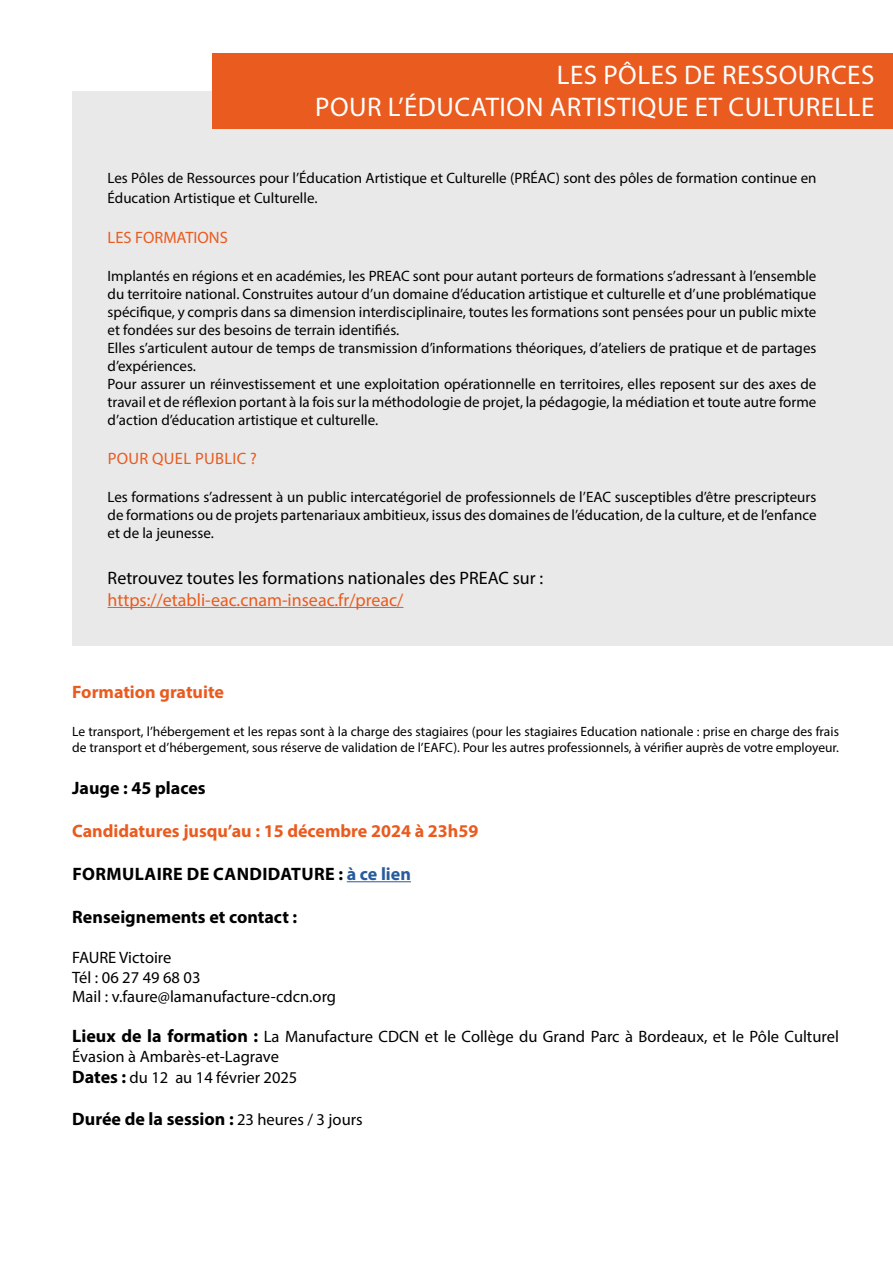
<style>
.page{position:relative;width:893px;height:1263px;background:#fff}
.page>*{position:absolute;margin:0;border:0;box-sizing:border-box;transform-origin:0 0}
.t1{font:27px/32.4px "Myriad Pro";letter-spacing:.02em;color:#fff;text-align:right}
.t2{font:700 18px "Myriad Pro";color:#000}
.t3{font:700 18px "Myriad Pro";color:#ea5b1f}
.t4{font:18px "Myriad Pro";color:#000}
.t5{font:18px "Myriad Pro";color:#ea5b1f}
.t6{font:700 18px "Myriad Pro";letter-spacing:.02em;color:#000}
.t7{font:16.5px/19.8px "Myriad Pro";color:#000}
.t8{font:16.5px "Myriad Pro";letter-spacing:.01em;color:#ea5b1f}
.t9{font:15px/18px "Myriad Pro";color:#000}
.t10{font:13.5px/16.2px "Myriad Pro";color:#000}
.s1{color:#275b9b}
.s2{font-weight:700;font-size:18px}
.s3{font-weight:400;font-size:16.5px}
</style>
<div class="page">
<div style="left:72px;top:92px;width:821px;height:554px;background:#e9e9e9"></div>
<div style="left:213px;top:53px;width:680px;height:75px;background:#ea5b1f"></div>
<hr style="left:347px;top:881px;width:64px;height:1px;background:#275b9b">
<hr style="left:108px;top:607px;width:295px;height:1px;background:#ea5b1f">
<h1 class="t1" style="left:315px;top:58px;width:561px">LES PÔLES DE RESSOURCES<br>POUR L’ÉDUCATION ARTISTIQUE ET CULTURELLE</h1>
<p class="t9" style="left:108px;top:168px;width:710px;line-height:19.8px">Les Pôles de Ressources pour l’Éducation Artistique et Culturelle (PRÉAC) sont des pôles de formation continue en<br>Éducation Artistique et Culturelle.</p>
<p class="t8" style="left:108px;top:227px;width:122px">LES FORMATIONS</p>
<p class="t9" style="left:108px;top:266px;width:710px">Implantés en régions et en académies, les PREAC sont pour autant porteurs de formations s’adressant à l’ensemble du territoire national. Construites autour d’un domaine d’éducation artistique et culturelle et d’une problématique spécifique, y compris dans sa dimension interdisciplinaire, toutes les formations sont pensées pour un public mixte et fondées sur des besoins de terrain identifiés.<br>Elles s’articulent autour de temps de transmission d’informations théoriques, d’ateliers de pratique et de partages d’expériences.<br>Pour assurer un réinvestissement et une exploitation opérationnelle en territoires, elles reposent sur des axes de travail et de réflexion portant à la fois sur la méthodologie de projet, la pédagogie, la médiation et toute autre forme d’action d’éducation artistique et culturelle.</p>
<p class="t8" style="left:108px;top:449px;width:150px">POUR QUEL PUBLIC ?</p>
<p class="t9" style="left:108px;top:488px;width:710px;text-align:justify">Les formations s’adressent à un public intercatégoriel de professionnels de l’EAC susceptibles d’être prescripteurs de formations ou de projets partenariaux ambitieux, issus des domaines de l’éducation, de la culture, et de l’enfance et de la jeunesse.</p>
<p class="t4" style="left:108px;top:567px;width:437px">Retrouvez toutes les formations nationales des PREAC sur :</p>
<p class="t5" style="left:108px;top:588px;width:297px">https://etabli-eac.cnam-inseac.fr/preac/</p>
<p class="t3" style="left:72px;top:680px;width:153px">Formation gratuite</p>
<p class="t10" style="left:72px;top:723px;width:768px">Le transport, l’hébergement et les repas sont à la charge des stagiaires (pour les stagiaires Education nationale : prise en charge des frais de transport et d’hébergement, sous réserve de validation de l’EAFC). Pour les autres professionnels, à vérifier auprès de votre employeur.</p>
<p class="t2" style="left:72px;top:776px;width:135px">Jauge : 45 places</p>
<p class="t3" style="left:72px;top:819px;width:408px">Candidatures jusqu’au : 15 décembre 2024 à 23h59</p>
<p class="t6" style="left:72px;top:862px;width:340px">FORMULAIRE DE CANDIDATURE : <span class="s1">à ce lien</span></p>
<p class="t2" style="left:72px;top:905px;width:226px">Renseignements et contact :</p>
<p class="t7" style="left:72px;top:947px;width:265px">FAURE Victoire<br>Tél : 06 27 49 68 03<br>Mail : v.faure@lamanufacture-cdcn.org</p>
<p class="t7" style="left:72px;top:1026px;width:768px"><span class="s2">Lieux de la formation :</span> La Manufacture CDCN et le Collège du Grand Parc à Bordeaux, et le Pôle Culturel<br>Évasion à Ambarès-et-Lagrave</p>
<p class="t7" style="left:72px;top:1068px;width:227px"><span class="s2">Dates :</span> du 12 au 14 février 2025</p>
<p class="t2" style="left:72px;top:1107px;width:292px">Durée de la session : <span class="s3">23 heures / 3 jours</span></p>
</div>
